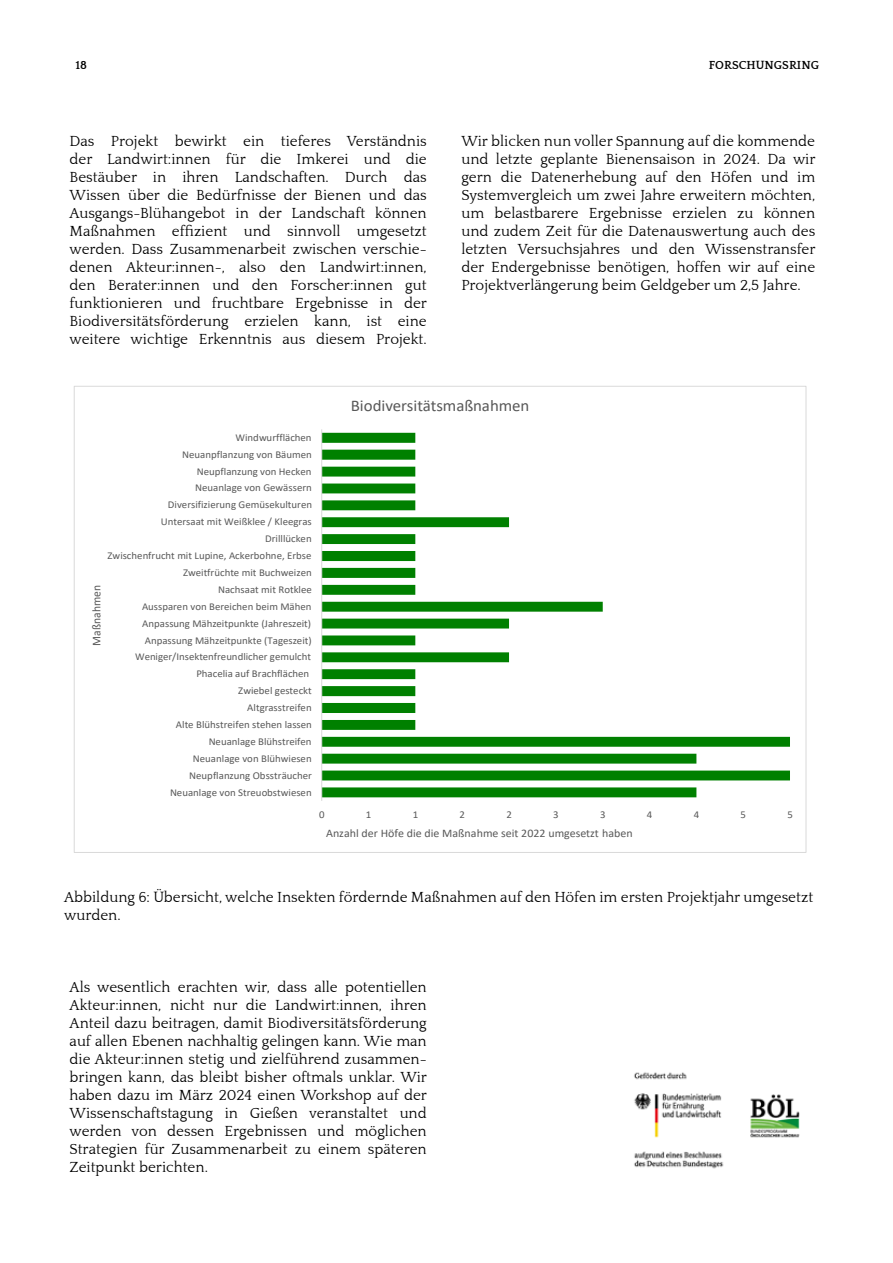
<style>
.page{position:relative;width:893px;height:1263px;background:#fff}
.page>*{position:absolute;margin:0;border:0;box-sizing:border-box;transform-origin:0 0}
.t1{font:16.35px "Calibri";letter-spacing:-.005em;color:#595959}
.t2{font:15px/18px "Quattrocento";color:#000;text-align:justify}
.t3{font:700 12px "Quattrocento";color:#000}
.t4{font:12px "Calibri";color:#595959}
.t5{font:11.55px "Calibri";color:#595959}
.t6{font:10.5px "Calibri";color:#595959}
</style>
<div class="page">
<svg style="left:322px;top:433px;width:468px;height:364px"></svg>
<hr style="left:321px;top:429px;width:1px;height:372px;background:#d9d9d9">
<img style="left:634px;top:1072px;width:166px;height:97px">
<p class="t3" style="left:75px;top:59px;width:13px">18</p>
<p class="t3" style="left:709px;top:59px;width:112px">FORSCHUNGSRING</p>
<p class="t2" style="left:70px;top:132px;width:359px">Das Projekt bewirkt ein tieferes Verständnis der Landwirt:innen für die Imkerei und die Bestäuber in ihren Landschaften. Durch das Wissen über die Bedürfnisse der Bienen und das Ausgangs-Blühangebot in der Landschaft können Maßnahmen effizient und sinnvoll umgesetzt werden. Dass Zusammenarbeit zwischen verschie&shy;denen Akteur:innen-, also den Landwirt:innen, den Berater:innen und den Forscher:innen gut funktionieren und fruchtbare Ergebnisse in der Biodiversitätsförderung erzielen kann, ist eine weitere wichtige Erkenntnis aus diesem Projekt.</p>
<p class="t2" style="left:461px;top:132px;width:356px">Wir blicken nun voller Spannung auf die kommende und letzte geplante Bienensaison in 2024. Da wir gern die Datenerhebung auf den Höfen und im Systemvergleich um zwei Jahre erweitern möchten, um belastbarere Ergebnisse erzielen zu können und zudem Zeit für die Datenauswertung auch des letzten Versuchsjahres und den Wissenstransfer der Endergebnisse benötigen, hoffen wir auf eine Projektverlängerung beim Geldgeber um 2,5 Jahre.</p>
<p class="t6" style="left:236px;top:430px;width:78px">Windwurfflächen</p>
<p class="t6" style="left:182px;top:447px;width:131px">Neuanpflanzung von Bäumen</p>
<p class="t6" style="left:197px;top:464px;width:116px">Neupflanzung von Hecken</p>
<p class="t6" style="left:195px;top:481px;width:118px">Neuanlage von Gewässern</p>
<p class="t6" style="left:168px;top:498px;width:146px">Diversifizierung Gemüsekulturen</p>
<p class="t6" style="left:161px;top:514px;width:152px">Untersaat mit Weißklee / Kleegras</p>
<p class="t6" style="left:265px;top:531px;width:48px">Drilllücken</p>
<p class="t6" style="left:108px;top:548px;width:205px">Zwischenfrucht mit Lupine, Ackerbohne, Erbse</p>
<p class="t4" style="left:88px;top:645px;width:62px;rotate:-90deg">Maßnahmen</p>
<p class="t6" style="left:183px;top:565px;width:130px">Zweitfrüchte mit Buchweizen</p>
<p class="t6" style="left:218px;top:582px;width:95px">Nachsaat mit Rotklee</p>
<p class="t6" style="left:142px;top:599px;width:171px">Aussparen von Bereichen beim Mähen</p>
<p class="t6" style="left:142px;top:616px;width:170px">Anpassung Mähzeitpunkte (Jahreszeit)</p>
<p class="t6" style="left:145px;top:633px;width:168px">Anpassung Mähzeitpunkte (Tageszeit)</p>
<p class="t6" style="left:135px;top:650px;width:177px">Weniger/Insektenfreundlicher gemulcht</p>
<p class="t6" style="left:196px;top:666px;width:114px">Phacelia auf Brachflächen</p>
<p class="t6" style="left:238px;top:683px;width:75px">Zwiebel gesteckt</p>
<p class="t6" style="left:247px;top:700px;width:66px">Altgrasstreifen</p>
<p class="t6" style="left:176px;top:717px;width:137px">Alte Blühstreifen stehen lassen</p>
<p class="t6" style="left:209px;top:734px;width:104px">Neuanlage Blühstreifen</p>
<p class="t6" style="left:193px;top:751px;width:120px">Neuanlage von Blühwiesen</p>
<p class="t6" style="left:189px;top:768px;width:124px">Neupflanzung Obssträucher</p>
<p class="t6" style="left:170px;top:785px;width:143px">Neuanlage von Streuobstwiesen</p>
<p class="t1" style="left:351px;top:394px;width:180px">Biodiversitätsmaßnahmen</p>
<p class="t6" style="left:319px;top:807px;width:7px">0</p>
<p class="t6" style="left:366px;top:807px;width:7px">1</p>
<p class="t6" style="left:413px;top:807px;width:7px">1</p>
<p class="t6" style="left:460px;top:807px;width:7px">2</p>
<p class="t6" style="left:506px;top:807px;width:7px">2</p>
<p class="t6" style="left:553px;top:807px;width:7px">3</p>
<p class="t6" style="left:600px;top:807px;width:7px">3</p>
<p class="t6" style="left:647px;top:807px;width:7px">4</p>
<p class="t6" style="left:694px;top:807px;width:7px">4</p>
<p class="t6" style="left:741px;top:807px;width:7px">5</p>
<p class="t6" style="left:787px;top:807px;width:7px">5</p>
<p class="t5" style="left:326px;top:825px;width:308px">Anzahl der Höfe die die Maßnahme seit 2022 umgesetzt haben</p>
<p class="t2" style="left:64px;top:888px;width:751px">Abbildung 6: Übersicht, welche Insekten fördernde Maßnahmen auf den Höfen im ersten Projektjahr umgesetzt wurden.</p>
<p class="t2" style="left:70px;top:978px;width:359px">Als wesentlich erachten wir, dass alle potentiellen Akteur:innen, nicht nur die Landwirt:innen, ihren Anteil dazu beitragen, damit Biodiversitätsförderung auf allen Ebenen nachhaltig gelingen kann. Wie man die Akteur:innen stetig und zielführend zusammen&shy;bringen kann, das bleibt bisher oftmals unklar. Wir haben dazu im März 2024 einen Workshop auf der Wissenschaftstagung in Gießen veranstaltet und werden von dessen Ergebnissen und möglichen Strategien für Zusammenarbeit zu einem späteren Zeitpunkt berichten.</p>
</div>
